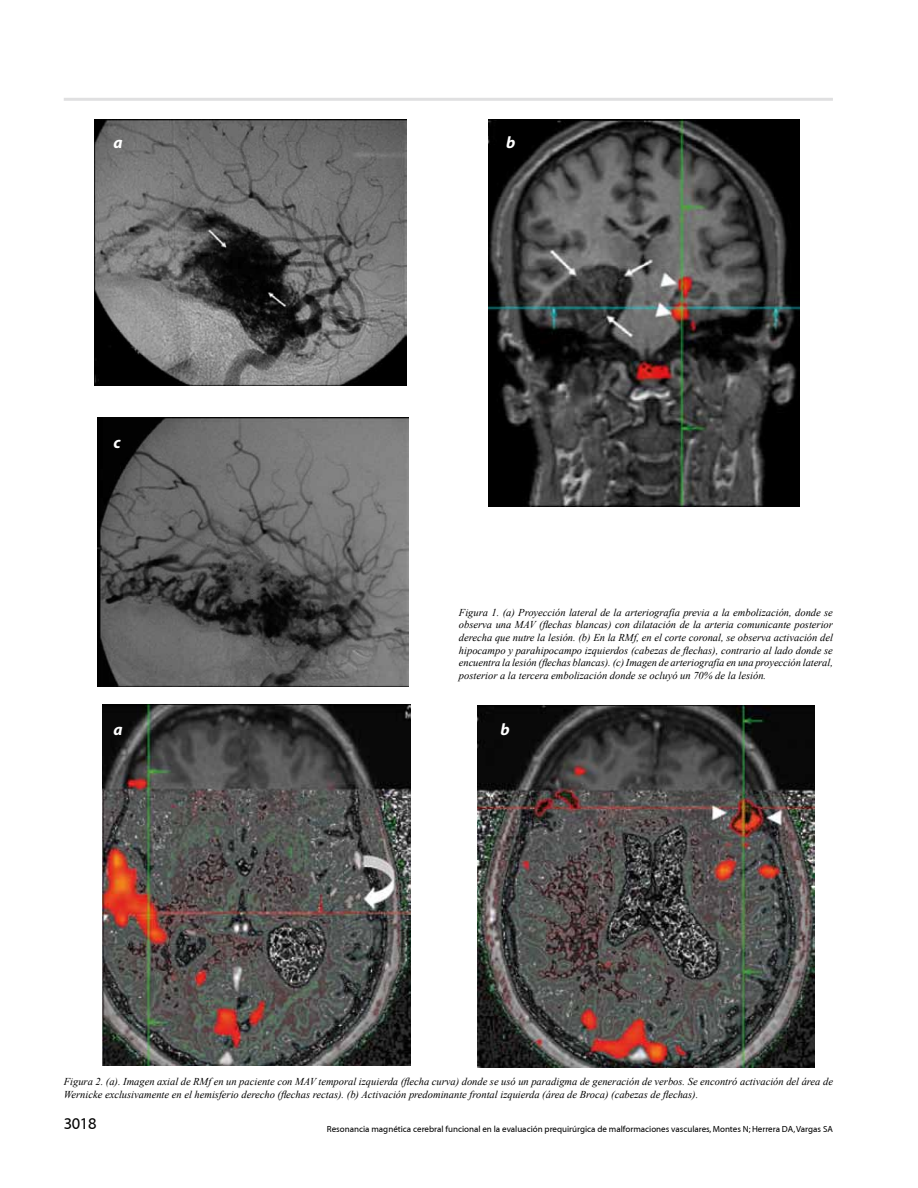
<style>
.page{position:relative;width:918px;height:1188px;background:#fff}
.page>*{position:absolute;margin:0;border:0;box-sizing:border-box;transform-origin:0 0}
.t1{font:italic 700 16.5px "Myriad Pro";color:#fff}
.t2{font:16.5px "Myriad";color:#000}
.t3{font:italic 10.5px/12.6px "Times New Roman";color:#000;text-align:justify}
.t4{font:9px "Myriad";color:#000}
</style>
<div class="page">
<hr style="left:64px;top:98px;width:769px;height:3px;background:#e0e0e1">
<img style="left:95px;top:119px;width:312px;height:267px">
<img style="left:489px;top:119px;width:311px;height:387px">
<img style="left:98px;top:418px;width:310px;height:268px">
<img style="left:103px;top:704px;width:308px;height:362px">
<img style="left:477px;top:706px;width:338px;height:361px">
<h1 class="t1" style="left:114px;top:132px;width:11px">a</h1>
<h1 class="t1" style="left:506px;top:132px;width:11px">b</h1>
<h1 class="t1" style="left:114px;top:432px;width:9px">c</h1>
<p class="t3" style="left:459px;top:606px;width:376px">Figura 1. (a) Proyección lateral de la arteriografía previa a la embolización, donde se observa una MAV (flechas blancas) con dilatación de la arteria comunicante posterior derecha que nutre la lesión. (b) En la RMf, en el corte coronal, se observa activación del hipocampo y parahipocampo izquierdos (cabezas de flechas), contrario al lado donde se encuentra la lesión (flechas blancas). (c) Imagen de arteriografía en una proyección lateral, posterior a la tercera embolización donde se ocluyó un 70% de la lesión.</p>
<h1 class="t1" style="left:114px;top:718px;width:11px">a</h1>
<h1 class="t1" style="left:501px;top:718px;width:11px">b</h1>
<p class="t3" style="left:64px;top:1075px;width:771px">Figura 2. (a). Imagen axial de RMf en un paciente con MAV temporal izquierda (flecha curva) donde se usó un paradigma de generación de verbos. Se encontró activación del área de<br>Wernicke exclusivamente en el hemisferio derecho (flechas rectas). (b) Activación predominante frontal izquierda (área de Broca) (cabezas de flechas).</p>
<h1 class="t2" style="left:64px;top:1115px;width:34px">3018</h1>
<p class="t4" style="left:327px;top:1125px;width:502px">Resonancia magnética cerebral funcional en la evaluación prequirúrgica de malformaciones vasculares, Montes N; Herrera DA, Vargas SA</p>
</div>
